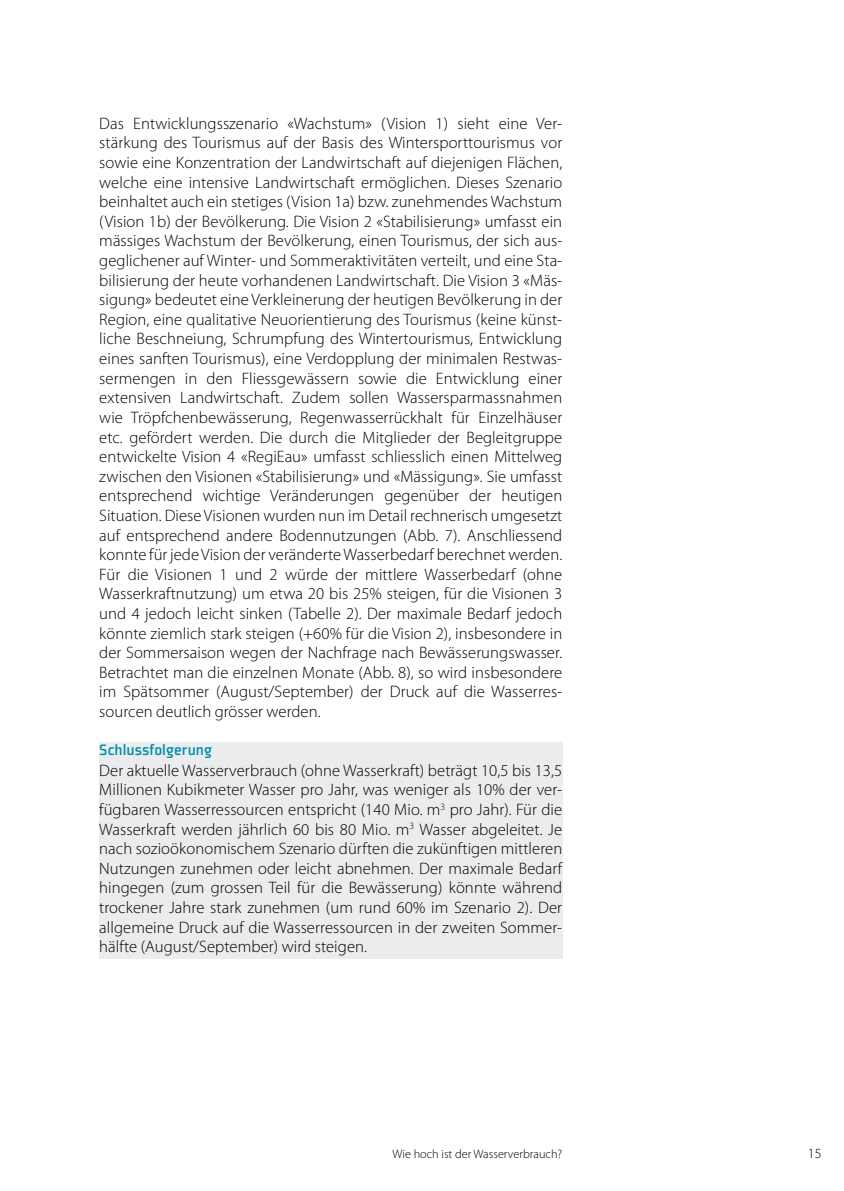
<style>
.page{position:relative;width:844px;height:1191px;background:#fff}
.page>*{position:absolute;margin:0;border:0;box-sizing:border-box;transform-origin:0 0}
.t1{font:300 16.62px/19.6px "Myriad Pro";letter-spacing:.005em;color:#000;text-align:justify}
.t2{font:16.45px "Plexes Medium Pro";color:#008da8}
.t3{font:300 14px "Myriad Pro";color:#000}
.t4{font:300 12.25px "Myriad Pro";color:#000}
</style>
<div class="page">
<div style="left:99px;top:741px;width:463px;height:217px;background:#eaeced"></div>
<p class="t1" style="left:99px;top:114px;width:464px">Das Entwicklungsszenario «Wachstum» (Vision 1) sieht eine Ver&shy;stärkung des Tourismus auf der Basis des Wintersporttourismus vor sowie eine Konzentration der Landwirtschaft auf diejenigen Flächen, welche eine intensive Landwirtschaft ermöglichen. Dieses Szenario beinhaltet auch ein stetiges (Vision 1a) bzw. zunehmendes Wachstum (Vision 1b) der Bevölkerung. Die Vision 2 «Stabilisierung» umfasst ein mässiges Wachstum der Bevölkerung, einen Tourismus, der sich aus&shy;geglichener auf Winter- und Sommeraktivitäten verteilt, und eine Sta&shy;bilisierung der heute vorhandenen Landwirtschaft. Die Vision 3 «Mäs&shy;sigung» bedeutet eine Verkleinerung der heutigen Bevölkerung in der Region, eine qualitative Neuorientierung des Tourismus (keine künst&shy;liche Beschneiung, Schrumpfung des Wintertourismus, Entwicklung eines sanften Tourismus), eine Verdopplung der minimalen Restwas&shy;sermengen in den Fliessgewässern sowie die Entwicklung einer extensiven Landwirtschaft. Zudem sollen Wassersparmassnahmen wie Tröpfchenbewässerung, Regenwasserrückhalt für Einzelhäuser etc. gefördert werden. Die durch die Mitglieder der Begleitgruppe entwickelte Vision 4 «RegiEau» umfasst schliesslich einen Mittelweg zwischen den Visionen «Stabilisierung» und «Mässigung». Sie umfasst entsprechend wichtige Veränderungen gegenüber der heutigen Situation. Diese Visionen wurden nun im Detail rechnerisch umgesetzt auf entsprechend andere Bodennutzungen (Abb. 7). Anschliessend konnte für jede Vision der veränderte Wasserbedarf berechnet werden.<br>Für die Visionen 1 und 2 würde der mittlere Wasserbedarf (ohne Wasserkraftnutzung) um etwa 20 bis 25% steigen, für die Visionen 3 und 4 jedoch leicht sinken (Tabelle 2). Der maximale Bedarf jedoch könnte ziemlich stark steigen (+60% für die Vision 2), insbesondere in der Sommersaison wegen der Nachfrage nach Bewässerungswasser.<br>Betrachtet man die einzelnen Monate (Abb. 8), so wird insbesondere im Spätsommer (August/September) der Druck auf die Wasserres&shy;sourcen deutlich grösser werden.</p>
<p class="t2" style="left:99px;top:739px;width:114px">Schlussfolgerung</p>
<p class="t1" style="left:99px;top:760px;width:464px">Der aktuelle Wasserverbrauch (ohne Wasserkraft) beträgt 10,5 bis 13,5<br>Millionen Kubikmeter Wasser pro Jahr, was weniger als 10% der ver&shy;fügbaren Wasserressourcen entspricht (140 Mio. m<sup>3</sup> pro Jahr). Für die Wasserkraft werden jährlich 60 bis 80 Mio. m<sup>3</sup> Wasser abgeleitet. Je nach sozioökonomischem Szenario dürften die zukünftigen mittleren Nutzungen zunehmen oder leicht abnehmen. Der maximale Bedarf hingegen (zum grossen Teil für die Bewässerung) könnte während trockener Jahre stark zunehmen (um rund 60% im Szenario 2). Der allgemeine Druck auf die Wasserressourcen in der zweiten Sommer&shy;hälfte (August/September) wird steigen.</p>
<p class="t4" style="left:392px;top:1147px;width:171px">Wie hoch ist der Wasserverbrauch?</p>
<p class="t3" style="left:807px;top:1145px;width:15px">15</p>
</div>
